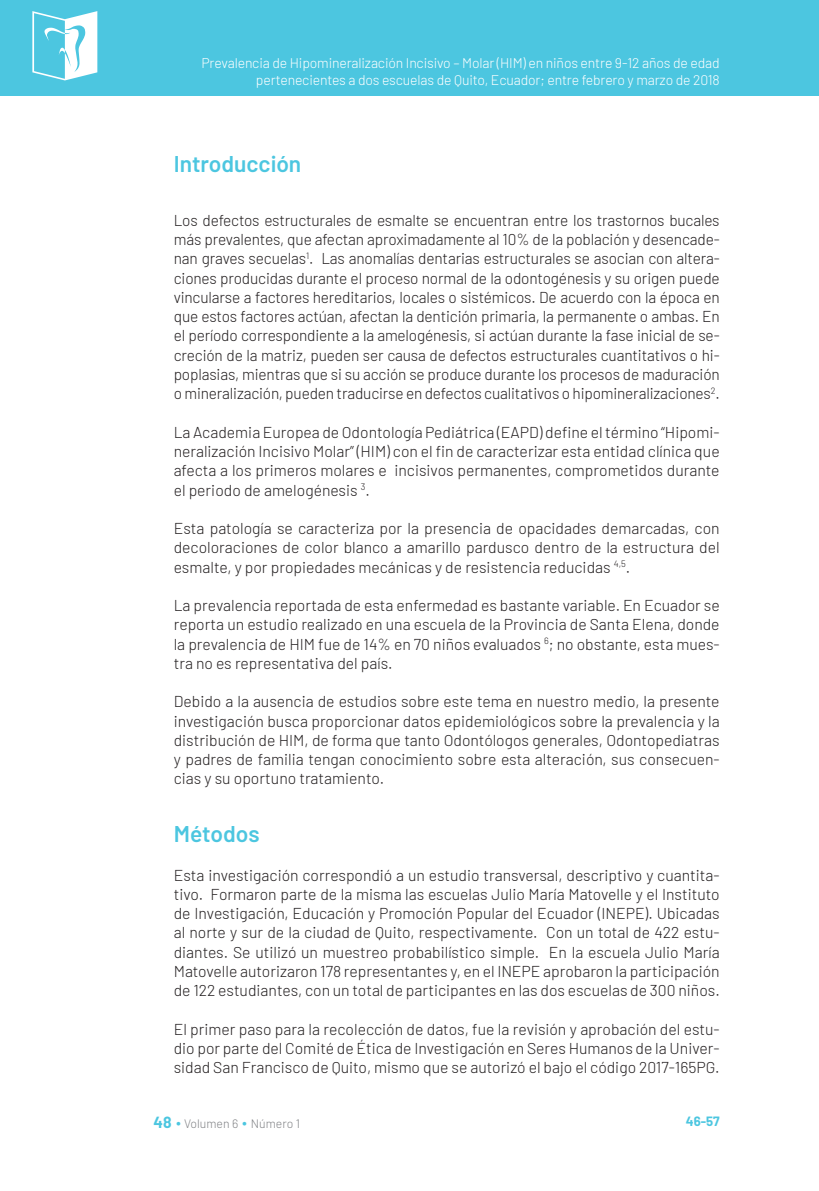
<style>
.page{position:relative;width:819px;height:1191px;background:#fff}
.page>*{position:absolute;margin:0;border:0;box-sizing:border-box;transform-origin:0 0}
.titulos{font:600 22.75px "Barlow";color:#4cc6e0}
.texto{font:300 15.75px/19.2px "Barlow";color:#231f20;text-align:justify}
.t1{font:300 14px/16.8px "Barlow";letter-spacing:-.01em;color:#fff;text-align:right}
.t2{font:700 13.12px "Barlow";color:#4cc6e0}
.t3{font:300 12.25px "Barlow";color:#808285}
.s1{font-weight:700;font-size:15.75px;color:#4cc6e0}
.s2{font-weight:400;font-size:15.75px;color:#4cc6e0}
</style>
<div class="page">
<div style="left:0;top:0;width:819px;height:96px;background:#4cc6e0"></div>
<svg style="left:32px;top:11px;width:65px;height:69px"></svg>
<p class="t1" style="left:201px;top:53px;width:520px">Prevalencia de Hipomineralización Incisivo – Molar (HIM) en niños entre 9-12 años de edad pertenecientes a dos escuelas de Quito, Ecuador; entre febrero y marzo de 2018</p>
<p class="titulos" style="left:174px;top:147px;width:129px">Introducción</p>
<p class="texto" style="left:174px;top:209px;width:547px">Los defectos estructurales de esmalte se encuentran entre los trastornos bucales más prevalentes, que afectan aproximadamente al 10% de la población y desencade&shy;nan graves secuelas<sup>1</sup>. Las anomalías dentarias estructurales se asocian con altera&shy;ciones producidas durante el proceso normal de la odontogénesis y su origen puede vincularse a factores hereditarios, locales o sistémicos. De acuerdo con la época en que estos factores actúan, afectan la dentición primaria, la permanente o ambas. En el período correspondiente a la amelogénesis, si actúan durante la fase inicial de se&shy;creción de la matriz, pueden ser causa de defectos estructurales cuantitativos o hi&shy;poplasias, mientras que si su acción se produce durante los procesos de maduración o mineralización, pueden traducirse en defectos cualitativos o hipomineralizaciones<sup>2</sup>.</p>
<p class="texto" style="left:174px;top:421px;width:547px">La Academia Europea de Odontología Pediátrica (EAPD) define el término “Hipomi&shy;neralización Incisivo Molar” (HIM) con el fin de caracterizar esta entidad clínica que afecta a los primeros molares e incisivos permanentes, comprometidos durante el periodo de amelogénesis <sup>3</sup>.</p>
<p class="texto" style="left:174px;top:517px;width:547px">Esta patología se caracteriza por la presencia de opacidades demarcadas, con decoloraciones de color blanco a amarillo pardusco dentro de la estructura del esmalte, y por propiedades mecánicas y de resistencia reducidas <sup>4,5</sup>.</p>
<p class="texto" style="left:174px;top:594px;width:547px">La prevalencia reportada de esta enfermedad es bastante variable. En Ecuador se reporta un estudio realizado en una escuela de la Provincia de Santa Elena, donde la prevalencia de HIM fue de 14% en 70 niños evaluados <sup>6</sup>; no obstante, esta mues&shy;tra no es representativa del país.</p>
<p class="texto" style="left:174px;top:691px;width:547px">Debido a la ausencia de estudios sobre este tema en nuestro medio, la presente investigación busca proporcionar datos epidemiológicos sobre la prevalencia y la distribución de HIM, de forma que tanto Odontólogos generales, Odontopediatras y padres de familia tengan conocimiento sobre esta alteración, sus consecuen&shy;cias y su oportuno tratamiento.</p>
<p class="titulos" style="left:174px;top:817px;width:87px">Métodos</p>
<p class="texto" style="left:174px;top:864px;width:547px">Esta investigación correspondió a un estudio transversal, descriptivo y cuantita&shy;tivo. Formaron parte de la misma las escuelas Julio María Matovelle y el Instituto de Investigación, Educación y Promoción Popular del Ecuador (INEPE). Ubicadas al norte y sur de la ciudad de Quito, respectivamente. Con un total de 422 estu&shy;diantes. Se utilizó un muestreo probabilístico simple. En la escuela Julio María Matovelle autorizaron 178 representantes y, en el INEPE aprobaron la participación de 122 estudiantes, con un total de participantes en las dos escuelas de 300 niños.</p>
<p class="texto" style="left:174px;top:1018px;width:547px">El primer paso para la recolección de datos, fue la revisión y aprobación del estu&shy;dio por parte del Comité de Ética de Investigación en Seres Humanos de la Univer&shy;sidad San Francisco de Quito, mismo que se autorizó el bajo el código 2017-165PG.</p>
<p class="t3" style="left:154px;top:1115px;width:148px"><span class="s1">48</span> <span class="s2">•</span> Volumen 6 <span class="s2">•</span> Número 1</p>
<p class="t2" style="left:685px;top:1111px;width:35px">46-57</p>
</div>
